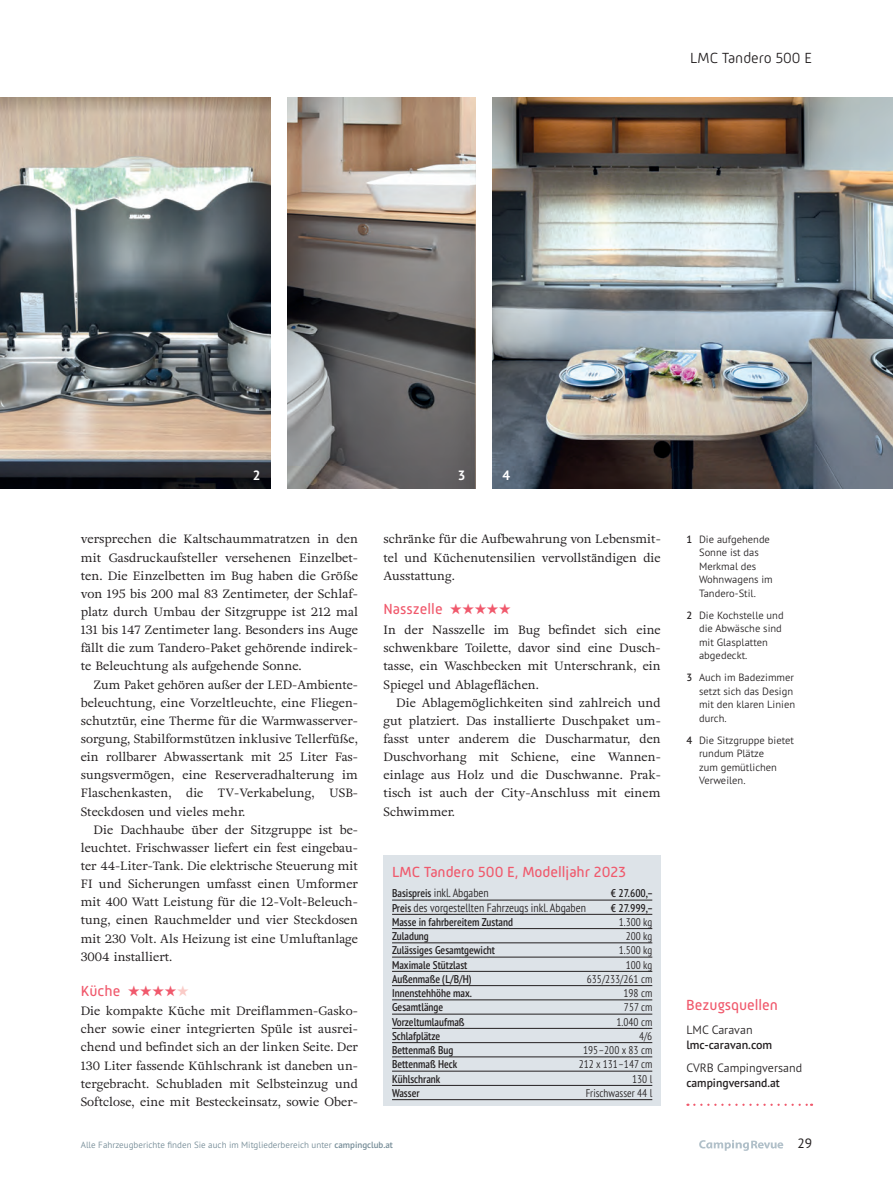
<style>
.page{position:relative;width:893px;height:1191px;background:#fff}
.page>*{position:absolute;margin:0;border:0;box-sizing:border-box;transform-origin:0 0}
.t1{font:15px "Mic 32 New Rounded";color:#f0596c}
.t2{font:300 15px "Mic 32 New Rounded";color:#231f20}
.t3{font:700 13.5px "PT Sans Pro";color:#fff}
.t4{font:13.5px "PT Sans Pro";color:#231f20}
.t5{font:12px/18.1px "Adriane Text";color:#231f20;text-align:justify}
.t6{font:300 condensed 12px "PT Sans Pro";color:#231f20}
.t7{font:600 12px "PT Sans Pro";color:#231f20}
.t8{font:300 12px "PT Sans Pro";color:#231f20}
.t9{font:600 condensed 11.25px "PT Sans Pro";color:#231f20}
.t10{font:300 condensed 11.25px "PT Sans Pro";color:#231f20}
.t11{font:300 10.5px/13.5px "PT Sans Pro";color:#231f20}
.t12{font:300 9px "PT Sans Pro";color:#738a95}
.s1{color:#facbc7}
.s2{font-weight:600;font-size:11.25px}
.s3{font-weight:600}
</style>
<div class="page">
<img style="left:492px;top:98px;width:401px;height:391px">
<img style="left:287px;top:98px;width:188px;height:391px">
<img style="left:0;top:98px;width:270px;height:391px">
<svg style="left:694px;top:1103px;width:118px;height:2px"></svg>
<svg style="left:699px;top:1140px;width:84px;height:10px"></svg>
<div style="left:384px;top:855px;width:277px;height:250px;background:#dde3e8"></div>
<hr style="left:392px;top:899px;width:260px;height:1px;background:#231f20">
<hr style="left:392px;top:914px;width:260px;height:1px;background:#231f20">
<hr style="left:392px;top:928px;width:260px;height:1px;background:#231f20">
<hr style="left:392px;top:942px;width:260px;height:1px;background:#231f20">
<hr style="left:392px;top:956px;width:260px;height:1px;background:#231f20">
<hr style="left:392px;top:971px;width:260px;height:1px;background:#231f20">
<hr style="left:392px;top:985px;width:260px;height:1px;background:#231f20">
<hr style="left:392px;top:999px;width:260px;height:1px;background:#231f20">
<hr style="left:392px;top:1013px;width:260px;height:1px;background:#231f20">
<hr style="left:392px;top:1028px;width:260px;height:1px;background:#231f20">
<hr style="left:392px;top:1042px;width:260px;height:1px;background:#231f20">
<hr style="left:392px;top:1056px;width:260px;height:1px;background:#231f20">
<hr style="left:392px;top:1070px;width:260px;height:1px;background:#231f20">
<hr style="left:392px;top:1085px;width:260px;height:1px;background:#231f20">
<hr style="left:392px;top:1099px;width:260px;height:1px;background:#231f20">
<p class="t2" style="left:690px;top:49px;width:124px">LMC Tandero 500 E</p>
<p class="t3" style="left:253px;top:466px;width:9px">2</p>
<p class="t5" style="left:81px;top:530px;width:279px">versprechen die Kaltschaummatratzen in den mit Gasdruckaufsteller versehenen Einzelbet&shy;ten. Die Einzelbetten im Bug haben die Größe von 195 bis 200 mal 83 Zentimeter, der Schlaf&shy;platz durch Umbau der Sitzgruppe ist 212 mal 131 bis 147 Zentimeter lang. Besonders ins Auge fällt die zum Tandero-Paket gehörende indirek&shy;te Beleuchtung als aufgehende Sonne.</p>
<p class="t5" style="left:81px;top:675px;width:279px;text-indent:13px">Zum Paket gehören außer der LED-Ambiente&shy;beleuchtung, eine Vorzeltleuchte, eine Fliegen&shy;schutztür, eine Therme für die Warmwasserver&shy;sorgung, Stabilformstützen inklusive Tellerfüße, ein rollbarer Abwassertank mit 25 Liter Fas&shy;sungsvermögen, eine Reserveradhalterung im Flaschenkasten, die TV-Verkabelung, USB-Steckdosen und vieles mehr.</p>
<p class="t5" style="left:81px;top:820px;width:279px;text-indent:13px">Die Dachhaube über der Sitzgruppe ist be&shy;leuchtet. Frischwasser liefert ein fest eingebau&shy;ter 44-Liter-Tank. Die elektrische Steuerung mit FI und Sicherungen umfasst einen Umformer mit 400 Watt Leistung für die 12-Volt-Beleuch&shy;tung, einen Rauchmelder und vier Steckdosen mit 230 Volt. Als Heizung ist eine Umluftanlage 3004 installiert.</p>
<p class="t1" style="left:81px;top:981px;width:110px">Küche ★★★★<span class="s1">★</span></p>
<p class="t5" style="left:81px;top:1001px;width:279px">Die kompakte Küche mit Dreiflammen-Gasko&shy;cher sowie einer integrierten Spüle ist ausrei&shy;chend und befindet sich an der linken Seite. Der 130 Liter fassende Kühlschrank ist daneben un&shy;tergebracht. Schubladen mit Selbsteinzug und Softclose, eine mit Besteckeinsatz, sowie Ober-</p>
<p class="t3" style="left:458px;top:466px;width:9px">3</p>
<p class="t3" style="left:502px;top:466px;width:9px">4</p>
<p class="t5" style="left:384px;top:530px;width:279px">schränke für die Aufbewahrung von Lebensmit&shy;tel und Küchenutensilien vervollständigen die Ausstattung.</p>
<p class="t1" style="left:384px;top:601px;width:129px">Nasszelle ★★★★★</p>
<p class="t5" style="left:384px;top:620px;width:279px">In der Nasszelle im Bug befindet sich eine schwenkbare Toilette, davor sind eine Dusch&shy;tasse, ein Waschbecken mit Unterschrank, ein Spiegel und Ablageflächen.</p>
<p class="t5" style="left:384px;top:693px;width:279px;text-indent:13px">Die Ablagemöglichkeiten sind zahlreich und gut platziert. Das installierte Duschpaket um&shy;fasst unter anderem die Duscharmatur, den Duschvorhang mit Schiene, eine Wannen&shy;einlage aus Holz und die Duschwanne. Prak&shy;tisch ist auch der City-Anschluss mit einem Schwimmer.</p>
<p class="t1" style="left:392px;top:863px;width:235px">LMC Tandero 500 E, Modelljahr 2023</p>
<p class="t6" style="left:392px;top:885px;width:98px"><span class="s2">Basispreis</span> inkl. Abgaben</p>
<p class="t9" style="left:611px;top:886px;width:44px">€ 27.600,–</p>
<p class="t6" style="left:392px;top:899px;width:195px"><span class="s2">Preis</span> des vorgestellten Fahrzeugs inkl. Abgaben</p>
<p class="t9" style="left:611px;top:900px;width:44px">€ 27.999,–</p>
<p class="t9" style="left:392px;top:914px;width:122px">Masse in fahrbereitem Zustand</p>
<p class="t10" style="left:619px;top:914px;width:35px">1.300 kg</p>
<p class="t9" style="left:392px;top:928px;width:38px">Zuladung</p>
<p class="t10" style="left:626px;top:928px;width:28px">200 kg</p>
<p class="t9" style="left:392px;top:943px;width:105px">Zulässiges Gesamtgewicht</p>
<p class="t10" style="left:619px;top:943px;width:35px">1.500 kg</p>
<p class="t9" style="left:392px;top:957px;width:77px">Maximale Stützlast</p>
<p class="t10" style="left:626px;top:957px;width:28px">100 kg</p>
<p class="t9" style="left:392px;top:971px;width:81px">Außenmaße (L/B/H)</p>
<p class="t10" style="left:587px;top:971px;width:67px">635/233/261 cm</p>
<p class="t9" style="left:392px;top:985px;width:81px">Innenstehhöhe max.</p>
<p class="t10" style="left:623px;top:985px;width:30px">198 cm</p>
<p class="t9" style="left:392px;top:1000px;width:53px">Gesamtlänge</p>
<p class="t10" style="left:624px;top:1000px;width:30px">757 cm</p>
<p class="t9" style="left:392px;top:1014px;width:74px">Vorzeltumlaufmaß</p>
<p class="t10" style="left:616px;top:1014px;width:37px">1.040 cm</p>
<p class="t9" style="left:392px;top:1028px;width:50px">Schlafplätze</p>
<p class="t10" style="left:639px;top:1028px;width:15px">4/6</p>
<p class="t9" style="left:392px;top:1043px;width:63px">Bettenmaß Bug</p>
<p class="t10" style="left:583px;top:1043px;width:71px">195–200 x 83 cm</p>
<p class="t9" style="left:392px;top:1057px;width:67px">Bettenmaß Heck</p>
<p class="t10" style="left:579px;top:1057px;width:75px">212 x 131–147 cm</p>
<p class="t9" style="left:392px;top:1071px;width:50px">Kühlschrank</p>
<p class="t10" style="left:632px;top:1071px;width:22px">130 l</p>
<p class="t9" style="left:392px;top:1085px;width:29px">Wasser</p>
<p class="t10" style="left:586px;top:1085px;width:68px">Frischwasser 44 l</p>
<p class="t11" style="left:699px;top:532px;width:75px;text-indent:-13px"><span class="s3">1</span> Die aufgehende<br>Sonne ist das<br>Merkmal des<br>Wohnwagens im<br>Tandero-Stil.</p>
<p class="t11" style="left:699px;top:608px;width:86px;text-indent:-13px"><span class="s3">2</span> Die Kochstelle und die Abwäsche sind mit Glasplatten abgedeckt.</p>
<p class="t11" style="left:699px;top:670px;width:98px;text-indent:-13px"><span class="s3">3</span> Auch im Badezimmer setzt sich das Design mit den klaren Linien durch.</p>
<p class="t11" style="left:699px;top:733px;width:96px;text-indent:-13px"><span class="s3">4</span> Die Sitzgruppe bietet rundum Plätze<br>zum gemütlichen<br>Verweilen.</p>
<p class="t1" style="left:686px;top:996px;width:93px">Bezugsquellen</p>
<p class="t8" style="left:686px;top:1021px;width:68px">LMC Caravan</p>
<p class="t7" style="left:686px;top:1036px;width:87px">lmc-caravan.com</p>
<p class="t8" style="left:686px;top:1060px;width:117px">CVRB Campingversand</p>
<p class="t7" style="left:686px;top:1075px;width:95px">campingversand.at</p>
<p class="t12" style="left:81px;top:1139px;width:314px">Alle Fahrzeugberichte finden Sie auch im Mitgliederbereich unter <span class="s3">campingclub.at</span></p>
<p class="t4" style="left:797px;top:1135px;width:16px">29</p>
</div>
